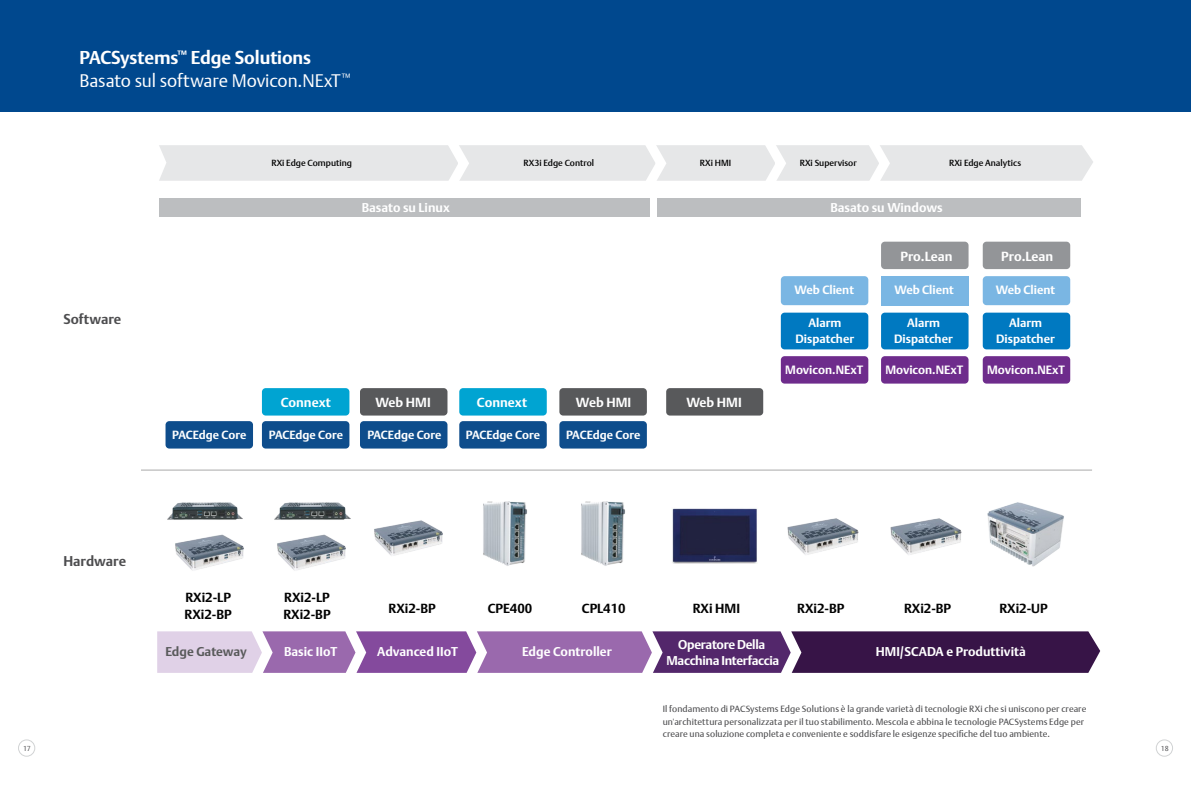
<style>
.page{position:relative;width:1191px;height:791px;background:#fff}
.page>*{position:absolute;margin:0;border:0;box-sizing:border-box;transform-origin:0 0}
.t1{font:18.1px/22.7px "DTL Argo T Light";letter-spacing:-.005em;color:#fff}
.t2{font:700 13.8px "DTL Argo T";letter-spacing:-.005em;color:#4d4d4f}
.t3{font:700 13.1px/16.9px "DTL Argo T";color:#000}
.t4{font:700 13.1px "DTL Argo T";color:#fff}
.t5{font:700 12.7px "DTL Argo T";color:#fff}
.t6{font:700 12.7px/15.2px "DTL Argo T";letter-spacing:-.025em;color:#fff;text-align:center}
.t7{font:700 12.7px "DTL Argo T";letter-spacing:-.005em;color:#595a5b}
.t8{font:700 11.9px/15.5px "DTL Argo T";color:#fff;text-align:center}
.t9{font:700 11.8px "DTL Argo T";color:#fff}
.t10{font:9px/12.7px "DTL Argo T";letter-spacing:.01em;color:#4d4d4f}
.t11{font:500 8.9px "DTL Argo T";color:#000}
.t12{font:7.2px "DTL Argo T Light";color:#4d4d4f}
.s1{font-family:"DTL Argo T";font-weight:700}
</style>
<div class="page">
<div style="left:1155px;top:739px;width:18px;height:18px;border:1px solid #d1d3d4;border-radius:50%"></div>
<div style="left:18px;top:739px;width:17px;height:18px;border:1px solid #d1d3d4;border-radius:50%"></div>
<div style="left:0;top:0;width:1191px;height:112px;background:#00488e"></div>
<div style="left:159px;top:145px;width:934px;height:36px;background:#e6e7e8"></div>
<svg style="left:157px;top:631px;width:943px;height:42px;background:#7d578e"></svg>
<div style="left:159px;top:198px;width:490px;height:19px;background:#bcbec0"></div>
<div style="left:657px;top:198px;width:423px;height:19px;background:#bcbec0"></div>
<div style="left:165px;top:421px;width:88px;height:27px;background:#0e4d8c;border-radius:4px"></div>
<div style="left:262px;top:421px;width:87px;height:27px;background:#0e4d8c;border-radius:4px"></div>
<div style="left:360px;top:421px;width:87px;height:27px;background:#0e4d8c;border-radius:4px"></div>
<div style="left:262px;top:388px;width:87px;height:27px;background:#00a4d2;border-radius:4px"></div>
<div style="left:360px;top:388px;width:87px;height:27px;background:#58595b;border-radius:4px"></div>
<div style="left:459px;top:421px;width:88px;height:27px;background:#0e4d8c;border-radius:4px"></div>
<div style="left:559px;top:421px;width:88px;height:27px;background:#0e4d8c;border-radius:4px"></div>
<div style="left:459px;top:388px;width:88px;height:27px;background:#00a4d2;border-radius:4px"></div>
<div style="left:559px;top:388px;width:88px;height:27px;background:#58595b;border-radius:4px"></div>
<img style="left:176px;top:552px;width:68px;height:19px">
<img style="left:278px;top:552px;width:68px;height:19px">
<img style="left:374px;top:520px;width:69px;height:36px">
<img style="left:274px;top:502px;width:77px;height:50px">
<img style="left:167px;top:502px;width:77px;height:50px">
<img style="left:483px;top:501px;width:44px;height:65px">
<img style="left:581px;top:501px;width:44px;height:65px">
<hr style="left:142px;top:469px;width:950px;height:2px;background:#bfbfbf">
<img style="left:672px;top:508px;width:85px;height:55px">
<div style="left:666px;top:388px;width:97px;height:27px;background:#58595b;border-radius:4px"></div>
<div style="left:781px;top:356px;width:87px;height:28px;background:#6e2c8c;border-radius:4px"></div>
<div style="left:881px;top:356px;width:87px;height:28px;background:#6e2c8c;border-radius:4px"></div>
<div style="left:982px;top:356px;width:88px;height:28px;background:#6e2c8c;border-radius:4px"></div>
<div style="left:781px;top:313px;width:87px;height:36px;background:#0079c1;border-radius:4px"></div>
<div style="left:881px;top:313px;width:87px;height:36px;background:#0079c1;border-radius:4px"></div>
<div style="left:982px;top:313px;width:88px;height:36px;background:#0079c1;border-radius:4px"></div>
<div style="left:781px;top:276px;width:87px;height:29px;background:#7ab6e3;border-radius:4px"></div>
<div style="left:881px;top:276px;width:87px;height:29px;background:#7ab6e3"></div>
<div style="left:982px;top:276px;width:88px;height:29px;background:#7ab6e3;border-radius:4px"></div>
<div style="left:881px;top:242px;width:87px;height:27px;background:#939598;border-radius:4px"></div>
<div style="left:982px;top:242px;width:88px;height:27px;background:#939598;border-radius:4px"></div>
<img style="left:787px;top:518px;width:72px;height:37px">
<img style="left:890px;top:518px;width:72px;height:37px">
<img style="left:987px;top:502px;width:77px;height:65px">
<p class="t1" style="left:79px;top:46px;width:272px"><span class="s1">PACSystems</span><sup>™</sup> <span class="s1">Edge Solutions<br></span>Basato sul software Movicon.NExT<sup>™</sup></p>
<p class="t11" style="left:271px;top:157px;width:82px">RXi Edge Computing</p>
<p class="t11" style="left:523px;top:158px;width:72px">RX3i Edge Control</p>
<p class="t11" style="left:700px;top:158px;width:33px">RXi HMI</p>
<p class="t11" style="left:800px;top:158px;width:58px">RXi Supervisor</p>
<p class="t11" style="left:949px;top:158px;width:73px">RXi Edge Analytics</p>
<p class="t5" style="left:362px;top:200px;width:90px">Basato su Linux</p>
<p class="t5" style="left:830px;top:200px;width:114px">Basato su Windows</p>
<p class="t2" style="left:63px;top:311px;width:59px">Software</p>
<p class="t4" style="left:281px;top:394px;width:52px">Connext</p>
<p class="t4" style="left:375px;top:394px;width:57px">Web HMI</p>
<p class="t4" style="left:477px;top:394px;width:52px">Connext</p>
<p class="t4" style="left:576px;top:394px;width:57px">Web HMI</p>
<p class="t9" style="left:172px;top:428px;width:76px">PACEdge Core</p>
<p class="t9" style="left:269px;top:428px;width:76px">PACEdge Core</p>
<p class="t9" style="left:367px;top:428px;width:76px">PACEdge Core</p>
<p class="t9" style="left:466px;top:428px;width:76px">PACEdge Core</p>
<p class="t9" style="left:566px;top:428px;width:76px">PACEdge Core</p>
<p class="t4" style="left:686px;top:394px;width:57px">Web HMI</p>
<p class="t4" style="left:900px;top:248px;width:53px">Pro.Lean</p>
<p class="t4" style="left:1001px;top:248px;width:53px">Pro.Lean</p>
<p class="t8" style="left:794px;top:282px;width:61px">Web Client</p>
<p class="t8" style="left:894px;top:282px;width:61px">Web Client</p>
<p class="t8" style="left:995px;top:282px;width:61px">Web Client</p>
<p class="t8" style="left:894px;top:315px;width:60px">Alarm<br>Dispatcher</p>
<p class="t8" style="left:996px;top:315px;width:60px">Alarm<br>Dispatcher</p>
<p class="t8" style="left:885px;top:362px;width:79px">Movicon.NExT</p>
<p class="t8" style="left:987px;top:362px;width:79px">Movicon.NExT</p>
<p class="t8" style="left:795px;top:315px;width:60px">Alarm<br>Dispatcher</p>
<p class="t8" style="left:785px;top:362px;width:79px">Movicon.NExT</p>
<p class="t2" style="left:63px;top:553px;width:64px">Hardware</p>
<p class="t3" style="left:185px;top:589px;width:49px">RXi2-LP<br>RXi2-BP</p>
<p class="t3" style="left:283px;top:589px;width:49px">RXi2-LP<br>RXi2-BP</p>
<p class="t3" style="left:388px;top:599px;width:49px">RXi2-BP</p>
<p class="t3" style="left:488px;top:599px;width:46px">CPE400</p>
<p class="t3" style="left:582px;top:599px;width:45px">CPL410</p>
<p class="t7" style="left:165px;top:644px;width:83px">Edge Gateway</p>
<p class="t5" style="left:284px;top:644px;width:55px">Basic IIoT</p>
<p class="t5" style="left:377px;top:644px;width:82px">Advanced IIoT</p>
<p class="t5" style="left:522px;top:644px;width:91px">Edge Controller</p>
<p class="t5" style="left:876px;top:644px;width:151px">HMI/SCADA e Produttività</p>
<p class="t3" style="left:692px;top:599px;width:49px">RXi HMI</p>
<p class="t3" style="left:797px;top:599px;width:49px">RXi2-BP</p>
<p class="t3" style="left:904px;top:599px;width:49px">RXi2-BP</p>
<p class="t3" style="left:999px;top:599px;width:50px">RXi2-UP</p>
<p class="t6" style="left:666px;top:637px;width:114px">Operatore Della<br>Macchina Interfaccia</p>
<p class="t10" style="left:663px;top:702px;width:425px">Il fondamento di PACSystems Edge Solutions è la grande varietà di tecnologie RXi che si uniscono per creare un'architettura personalizzata per il tuo stabilimento. Mescola e abbina le tecnologie PACSystems Edge per creare una soluzione completa e conveniente e soddisfare le esigenze specifiche del tuo ambiente.</p>
<p class="t12" style="left:23px;top:744px;width:9px">17</p>
<p class="t12" style="left:1161px;top:744px;width:9px">18</p>
</div>
